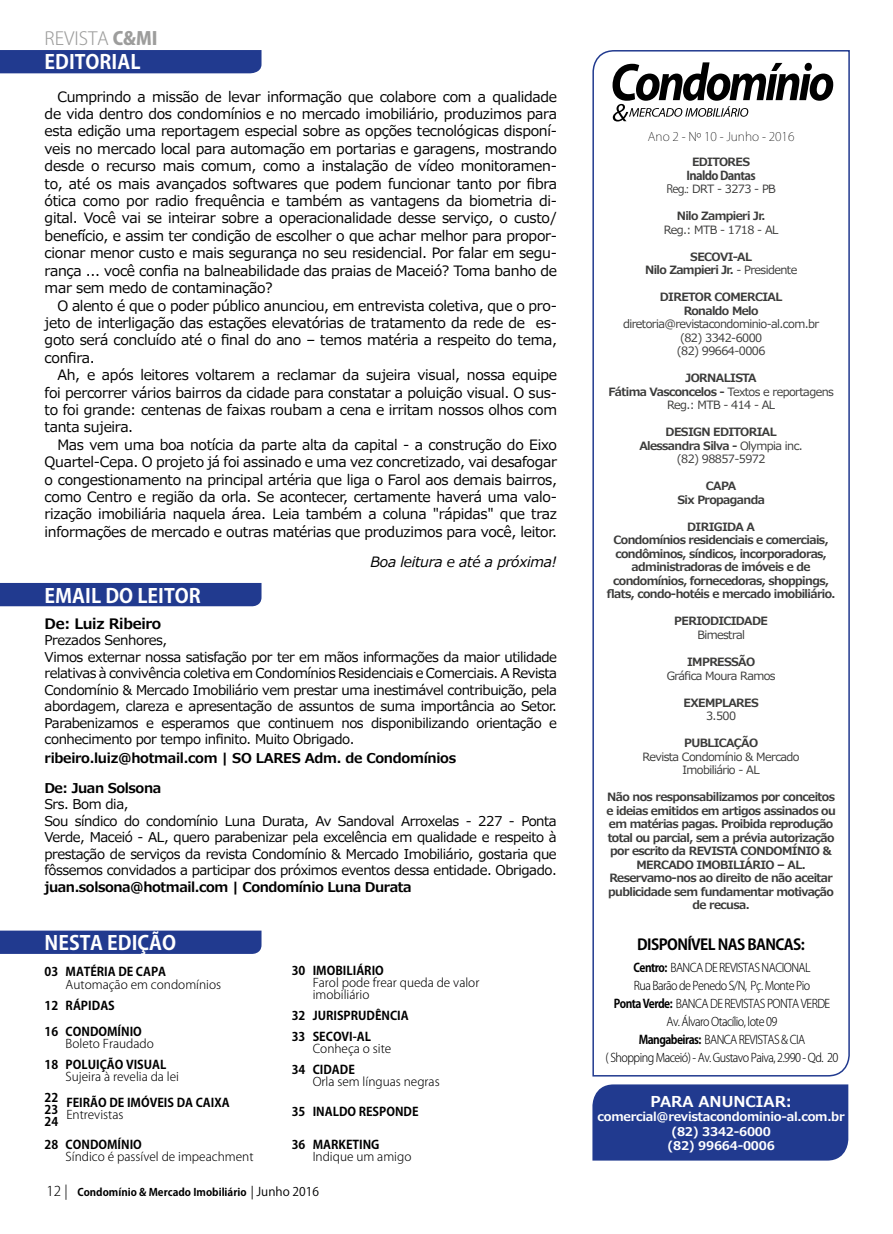
<style>
.page{position:relative;width:893px;height:1234px;background:#fff}
.page>*{position:absolute;margin:0;border:0;box-sizing:border-box;transform-origin:0 0}
.t1{font:700 19.5px "Koz Go Pr 6 N";color:#fff}
.t2{font:300 18px "Koz Go Pr 6 N";color:#9d9d9c}
.t3{font:700 15px "Koz Go Pr 6 N";letter-spacing:-.04em;color:#000}
.t4{font:700 15px "Meiryo UI";color:#fff}
.t5{font:700 14.4px "Meiryo";letter-spacing:-.02em;color:#000}
.t6{font:14.25px/17.4px "Meiryo";letter-spacing:-.02em;color:#000;text-align:justify}
.t7{font:italic 14.25px "Meiryo";letter-spacing:-.02em;color:#000}
.t8{font:13.5px/16.5px "Meiryo";letter-spacing:-.03em;color:#000}
.t9{font:700 13.5px "Meiryo";letter-spacing:-.03em;color:#000}
.t10{font:300 12px/18px "Koz Go Pr 6 N";letter-spacing:-.05em;color:#000;text-align:center;scale:.91 1}
.t11{font:300 12px/12px "Koz Go Pr 6 N";color:#000}
.t12{font:700 12px/12px "Koz Go Pr 6 N";color:#000}
.t13{font:700 12px/14.4px "Meiryo UI";letter-spacing:-.02em;color:#fff;text-align:center}
.t14{font:200 12px "Koz Go Pr 6 N";color:#000}
.t15{font:700 12px "Koz Go Pr 6 N";letter-spacing:-.05em;color:#3c3c3b}
.t16{font:700 11.4px/13.5px "Meiryo UI";letter-spacing:-.05em;color:#3c3c3b;text-align:center}
.t17{font:11.4px/13.5px "Meiryo UI";letter-spacing:-.05em;color:#3c3c3b;text-align:center}
.t18{font:700 11.4px "Meiryo";letter-spacing:-.05em;color:#3c3c3b}
.t19{font:700 10.5px "Koz Go Pr 6 N";color:#000}
.s1{font-weight:800}
.s2{font-weight:300;font-size:13.5px}
.s3{font-weight:400;font-size:12px}
.s4{font-family:"Koz Go Pr 6 N"}
.s5{font-weight:400}
.s6{font-weight:700}
</style>
<div class="page">
<svg style="left:592px;top:50px;width:258px;height:1026px"></svg>
<div style="left:592px;top:1084px;width:256px;height:76px;background:#213a8f"></div>
<div style="left:0;top:930px;width:261px;height:23px;background:#213a8f"></div>
<div style="left:0;top:583px;width:261px;height:23px;background:#213a8f"></div>
<div style="left:0;top:50px;width:261px;height:23px;background:#213a8f"></div>
<svg style="left:612px;top:62px;width:221px;height:59px"></svg>
<p class="t2" style="left:45px;top:28px;width:114px">REVISTA <span class="s1">C&amp;MI</span></p>
<h1 class="t1" style="left:45px;top:51px;width:97px">EDITORIAL</h1>
<p class="t6" style="left:45px;top:88px;width:514px;text-indent:13px">Cumprindo a missão de levar informação que colabore com a qualidade de vida dentro dos condomínios e no mercado imobiliário, produzimos para esta edição uma reportagem especial sobre as opções tecnológicas disponí&shy;veis no mercado local para automação em portarias e garagens, mostrando desde o recurso mais comum, como a instalação de vídeo monitoramen&shy;to, até os mais avançados softwares que podem funcionar tanto por fibra ótica como por radio frequência e também as vantagens da biometria di&shy;gital. Você vai se inteirar sobre a operacionalidade desse serviço, o custo/ benefício, e assim ter condição de escolher o que achar melhor para propor&shy;cionar menor custo e mais segurança no seu residencial. Por falar em segu&shy;rança ... você confia na balneabilidade das praias de Maceió? Toma banho de mar sem medo de contaminação?</p>
<p class="t6" style="left:45px;top:297px;width:514px;text-indent:13px">O alento é que o poder público anunciou, em entrevista coletiva, que o pro&shy;jeto de interligação das estações elevatórias de tratamento da rede de es&shy;goto será concluído até o final do ano – temos matéria a respeito do tema, confira.</p>
<p class="t6" style="left:45px;top:367px;width:514px;text-indent:13px">Ah, e após leitores voltarem a reclamar da sujeira visual, nossa equipe foi percorrer vários bairros da cidade para constatar a poluição visual. O sus&shy;to foi grande: centenas de faixas roubam a cena e irritam nossos olhos com tanta sujeira.</p>
<p class="t6" style="left:45px;top:436px;width:514px;text-indent:13px">Mas vem uma boa notícia da parte alta da capital - a construção do Eixo Quartel-Cepa. O projeto já foi assinado e uma vez concretizado, vai desafogar o congestionamento na principal artéria que liga o Farol aos demais bairros, como Centro e região da orla. Se acontecer, certamente haverá uma valo&shy;rização imobiliária naquela área. Leia também a coluna "rápidas" que traz informações de mercado e outras matérias que produzimos para você, leitor.</p>
<p class="t7" style="left:370px;top:552px;width:188px">Boa leitura e até a próxima!</p>
<h1 class="t1" style="left:45px;top:584px;width:158px">EMAIL DO LEITOR</h1>
<p class="t5" style="left:45px;top:613px;width:118px">De: Luiz Ribeiro</p>
<p class="t8" style="left:45px;top:633px;width:514px">Prezados Senhores,<br>Vimos externar nossa satisfação por ter em mãos informações da maior utilidade relativas à convivência coletiva em Condomínios Residenciais e Comerciais. A Revista Condomínio &amp; Mercado Imobiliário vem prestar uma inestimável contribuição, pela abordagem, clareza e apresentação de assuntos de suma importância ao Setor.<br>Parabenizamos e esperamos que continuem nos disponibilizando orientação e conhecimento por tempo infinito. Muito Obrigado.</p>
<p class="t9" style="left:45px;top:748px;width:413px">ribeiro.luiz@hotmail.com | SO LARES Adm. de Condomínios</p>
<p class="t9" style="left:44px;top:778px;width:118px">De: Juan Solsona</p>
<p class="t8" style="left:44px;top:796px;width:514px">Srs. Bom dia,<br>Sou síndico do condomínio Luna Durata, Av Sandoval Arroxelas - 227 - Ponta Verde, Maceió - AL, quero parabenizar pela excelência em qualidade e respeito à prestação de serviços da revista Condomínio &amp; Mercado Imobiliário, gostaria que fôssemos convidados a participar dos próximos eventos dessa entidade. Obrigado.</p>
<p class="t9" style="left:44px;top:877px;width:369px">juan.solsona@hotmail.com | Condomínio Luna Durata</p>
<h1 class="t1" style="left:45px;top:931px;width:133px">NESTA EDIÇÃO</h1>
<p class="t12" style="left:45px;top:965px;width:123px">03 MATÉRIA DE CAPA</p>
<p class="t11" style="left:66px;top:978px;width:157px">Automação em condomínios</p>
<p class="t12" style="left:45px;top:993px;width:99px;line-height:25.5px">12 RÁPIDAS<br>16 CONDOMÍNIO</p>
<p class="t11" style="left:66px;top:1037px;width:90px">Boleto Fraudado</p>
<p class="t12" style="left:45px;top:1058px;width:123px">18 POLUIÇÃO VISUAL</p>
<p class="t11" style="left:66px;top:1070px;width:115px">Sujeira à revelia da lei</p>
<p class="t12" style="left:45px;top:1091px;width:15px;text-align:justify">22<br>23<br>24</p>
<p class="t12" style="left:66px;top:1096px;width:165px">FEIRÃO DE IMÓVEIS DA CAIXA</p>
<p class="t11" style="left:66px;top:1108px;width:59px">Entrevistas</p>
<p class="t12" style="left:45px;top:1138px;width:99px">28 CONDOMÍNIO</p>
<p class="t11" style="left:66px;top:1150px;width:189px">Síndico é passível de impeachment</p>
<p class="t12" style="left:292px;top:964px;width:94px">30 IMOBILIÁRIO</p>
<p class="t11" style="left:313px;top:976px;width:168px">Farol pode frear queda de valor imobiliário</p>
<p class="t12" style="left:292px;top:1005px;width:119px;line-height:21px">32 JURISPRUDÊNCIA<br>33 SECOVI-AL</p>
<p class="t11" style="left:313px;top:1042px;width:80px">Conheça o site</p>
<p class="t12" style="left:292px;top:1063px;width:65px">34 CIDADE</p>
<p class="t11" style="left:313px;top:1075px;width:128px">Orla sem línguas negras</p>
<p class="t12" style="left:292px;top:1105px;width:128px">35 INALDO RESPONDE</p>
<p class="t12" style="left:292px;top:1138px;width:89px">36 MARKETING</p>
<p class="t11" style="left:313px;top:1150px;width:100px">Indique um amigo</p>
<p class="t19" style="left:46px;top:1185px;width:274px"><span class="s2">12 |</span> Condomínio &amp; Mercado Imobiliário <span class="s3">| Junho 2016</span></p>
<p class="t14" style="left:648px;top:129px;width:148px">Ano 2 - Nº 10 - Junho - 2016</p>
<p class="t18" style="left:692px;top:154px;width:60px">EDITORES</p>
<p class="t15" style="left:686px;top:168px;width:71px">Inaldo Dantas</p>
<p class="t17" style="left:666px;top:183px;width:111px"><span class="s4">Reg.:</span> DRT - 3273 - PB</p>
<p class="t16" style="left:677px;top:210px;width:90px">Nilo Zampieri Jr.</p>
<p class="t17" style="left:664px;top:223px;width:116px">Reg.: MTB - 1718 - AL</p>
<p class="t16" style="left:645px;top:250px;width:154px">SECOVI-AL<br>Nilo Zampieri Jr. <span class="s5">- Presidente</span></p>
<p class="t16" style="left:660px;top:291px;width:124px">DIRETOR COMERCIAL<br>Ronaldo Melo</p>
<p class="t17" style="left:623px;top:318px;width:198px">diretoria@revistacondominio-al.com.br (82) 3342-6000<br>(82) 99664-0006</p>
<p class="t17" style="left:608px;top:372px;width:227px"><span class="s6">JORNALISTA<br>Fátima Vasconcelos -</span> Textos e reportagens<br>Reg.: MTB - 414 - AL</p>
<p class="t16" style="left:639px;top:426px;width:165px">DESIGN EDITORIAL<br>Alessandra Silva - <span class="s5">Olympia inc. (82) 98857-5972</span></p>
<p class="t16" style="left:677px;top:480px;width:89px">CAPA<br>Six Propaganda</p>
<p class="t16" style="left:607px;top:520px;width:230px">DIRIGIDA A<br>Condomínios residenciais e comerciais, condôminos, síndicos, incorporadoras, administradoras de imóveis e de condomínios, fornecedoras, shoppings, flats, condo-hotéis e mercado imobiliário.</p>
<p class="t16" style="left:674px;top:615px;width:95px">PERIODICIDADE</p>
<p class="t17" style="left:697px;top:628px;width:49px">Bimestral</p>
<p class="t16" style="left:687px;top:655px;width:70px">IMPRESSÃO</p>
<p class="t17" style="left:667px;top:669px;width:110px">Gráfica Moura Ramos</p>
<p class="t16" style="left:683px;top:696px;width:77px">EXEMPLARES</p>
<p class="t17" style="left:706px;top:709px;width:32px">3.500</p>
<p class="t16" style="left:684px;top:736px;width:76px">PUBLICAÇÃO</p>
<p class="t17" style="left:642px;top:750px;width:159px">Revista Condomínio &amp; Mercado<br>Imobiliário - AL</p>
<p class="t16" style="left:606px;top:790px;width:231px">Não nos responsabilizamos por conceitos e ideias emitidos em artigos assinados ou em matérias pagas. Proibida reprodução total ou parcial, sem a prévia autorização por escrito da REVISTA CONDOMÍNIO &amp; MERCADO IMOBILIÁRIO – AL.<br>Reservamo-nos ao direito de não aceitar publicidade sem fundamentar motivação de recusa.</p>
<p class="t3" style="left:637px;top:936px;width:169px">DISPONÍVEL NAS BANCAS:</p>
<p class="t10" style="left:606px;top:958px;width:257px"><span class="s6">Centro:</span> BANCA DE REVISTAS NACIONAL<br>Rua Barão de Penedo S/N, Pç. Monte Pio<br><span class="s6">Ponta Verde:</span> BANCA DE REVISTAS PONTA VERDE Av. Álvaro Otacílio, lote 09<br><span class="s6">Mangabeiras:</span> BANCA REVISTAS &amp; CIA<br>( Shopping Maceió) - Av. Gustavo Paiva, 2.990 - Qd. 20</p>
<p class="t4" style="left:650px;top:1090px;width:143px">PARA ANUNCIAR:</p>
<p class="t13" style="left:597px;top:1110px;width:249px">comercial@revistacondominio-al.com.br (82) 3342-6000<br>(82) 99664-0006</p>
</div>
